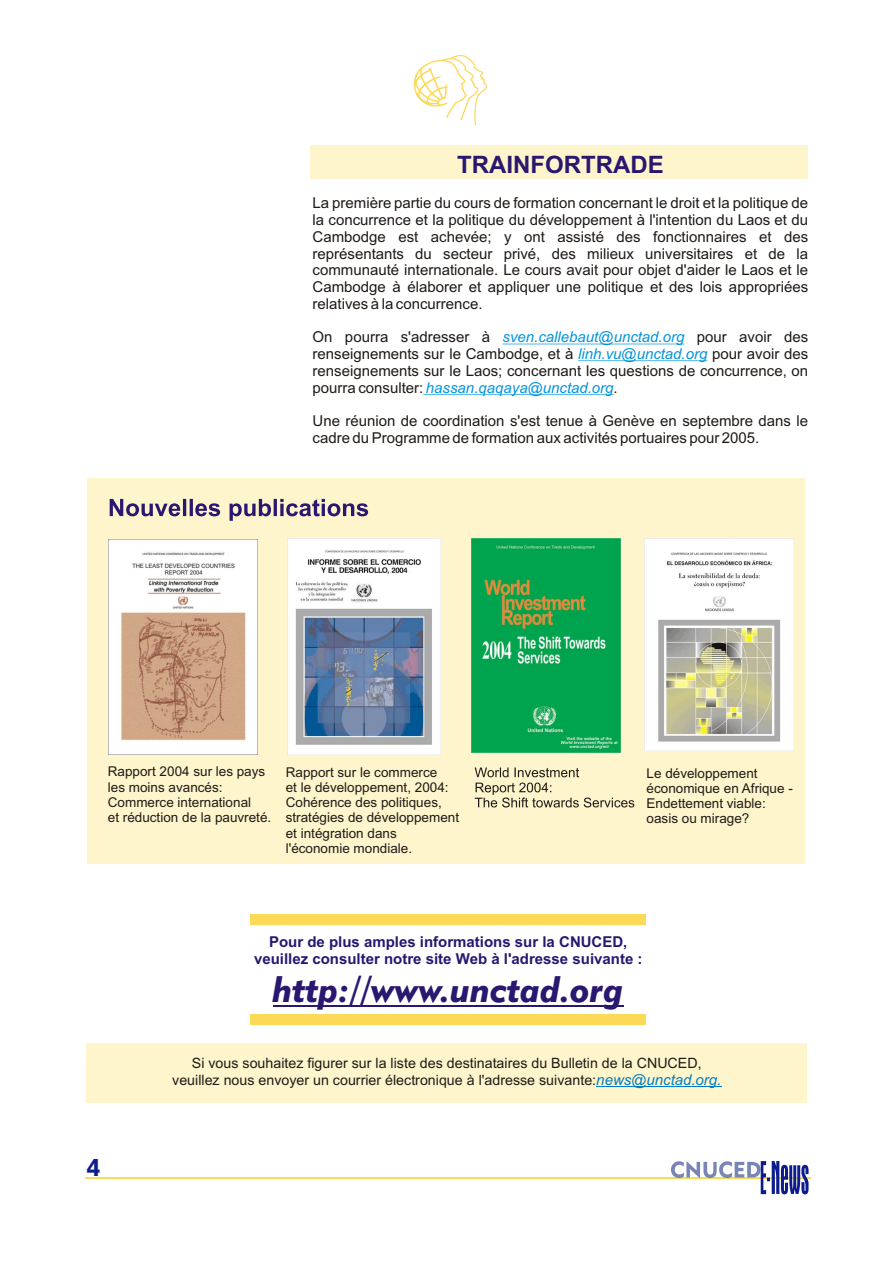
<style>
.page{position:relative;width:894px;height:1263px;background:#fff}
.page>*{position:absolute;margin:0;border:0;box-sizing:border-box;transform-origin:0 0}
.t1{font:italic 36px "Geometr 415 Blk BT";color:#291770}
.t2{font:700 24px "Arial";color:#291770}
.t3{font:24px "Geometr 415 Blk BT";color:#0d1c8c}
.t4{font:15px/16.8px "Arial";color:#1f1a17;text-align:justify}
.t5{font:700 15px/16.8px "Arial";color:#291770;text-align:center}
.t6{font:italic 15px "Arial";color:#0094de}
.t7{font:14.25px/16.6px "Arial";color:#1f1a17;text-align:center}
.t8{font:13.5px/15.1px "Arial";color:#1f1a17}
.s1{font-style:italic;color:#0094de}
.s2{font-style:italic;font-size:15px;color:#007dc2}
</style>
<div class="page">
<svg style="left:414px;top:55px;width:73px;height:70px"></svg>
<div style="left:88px;top:479px;width:717px;height:385px;background:#fff5cc"></div>
<div style="left:310px;top:145px;width:497px;height:34px;background:#fff5cc"></div>
<hr style="left:503px;top:344px;width:181px;height:1px;background:#0094de">
<hr style="left:578px;top:360px;width:129px;height:1px;background:#0094de">
<hr style="left:423px;top:394px;width:191px;height:1px;background:#0094de">
<img style="left:472px;top:538px;width:148px;height:214px">
<img style="left:109px;top:539px;width:148px;height:215px">
<svg style="left:475px;top:768px;width:159px;height:40px"></svg>
<img style="left:644px;top:539px;width:149px;height:211px">
<img style="left:288px;top:538px;width:152px;height:216px">
<hr style="left:85px;top:1178px;width:726px;height:1px;background:#fcd957">
<svg style="left:671px;top:1161px;width:138px;height:33px"></svg>
<div style="left:86px;top:1043px;width:720px;height:60px;background:#fff5cc"></div>
<hr style="left:273px;top:1005px;width:66px;height:2px;background:#291770">
<hr style="left:339px;top:1005px;width:285px;height:2px;background:#291770">
<div style="left:250px;top:914px;width:396px;height:11px;background:#fcd957"></div>
<div style="left:250px;top:1014px;width:396px;height:10px;background:#fcd957"></div>
<hr style="left:596px;top:1086px;width:125px;height:1px;background:#007dc2">
<svg style="left:110px;top:499px;width:258px;height:22px"></svg>
<h2 class="t2" style="left:457px;top:155px;width:208px">TRAINFORTRADE</h2>
<p class="t4" style="left:313px;top:196px;width:497px">La première partie du cours de formation concernant le droit et la politique de la concurrence et la politique du développement à l'intention du Laos et du Cambodge est achevée; y ont assisté des fonctionnaires et des représentants du secteur privé, des milieux universitaires et de la communauté internationale. Le cours avait pour objet d'aider le Laos et le Cambodge à élaborer et appliquer une politique et des lois appropriées relatives à la concurrence.</p>
<p class="t4" style="left:313px;top:330px;width:179px">On pourra s'adresser à</p>
<p class="t6" style="left:503px;top:331px;width:183px">sven.callebaut@unctad.org</p>
<p class="t4" style="left:313px;top:330px;width:497px;text-indent:384px">pour avoir des renseignements sur le Cambodge, et à <span class="s1">linh.vu@unctad.org</span> pour avoir des renseignements sur le Laos; concernant les questions de concurrence, on pourra consulter: <span class="s1">hassan.qaqaya@unctad.org</span>.</p>
<p class="t4" style="left:313px;top:414px;width:497px">Une réunion de coordination s'est tenue à Genève en septembre dans le cadre du Programme de formation aux activités portuaires pour 2005.</p>
<p class="t8" style="left:108px;top:765px;width:165px">Rapport 2004 sur les pays les moins avancés:<br>Commerce international<br>et réduction de la pauvreté.</p>
<p class="t8" style="left:286px;top:766px;width:175px">Rapport sur le commerce<br>et le développement, 2004:<br>Cohérence des politiques, stratégies de développement et intégration dans l'économie mondiale.</p>
<p class="t8" style="left:647px;top:767px;width:148px">Le développement économique en Afrique -<br>Endettement viable: oasis ou mirage?</p>
<h2 class="t3" style="left:87px;top:1157px;width:15px">4</h2>
<p class="t5" style="left:254px;top:935px;width:390px">Pour de plus amples informations sur la CNUCED, veuillez consulter notre site Web à l'adresse suivante :</p>
<h1 class="t1" style="left:273px;top:974px;width:352px">http://www.unctad.org</h1>
<p class="t7" style="left:172px;top:1056px;width:551px">Si vous souhaitez figurer sur la liste des destinataires du Bulletin de la CNUCED, veuillez nous envoyer un courrier électronique à l'adresse suivante:<span class="s2">news@unctad.org.</span></p>
</div>
